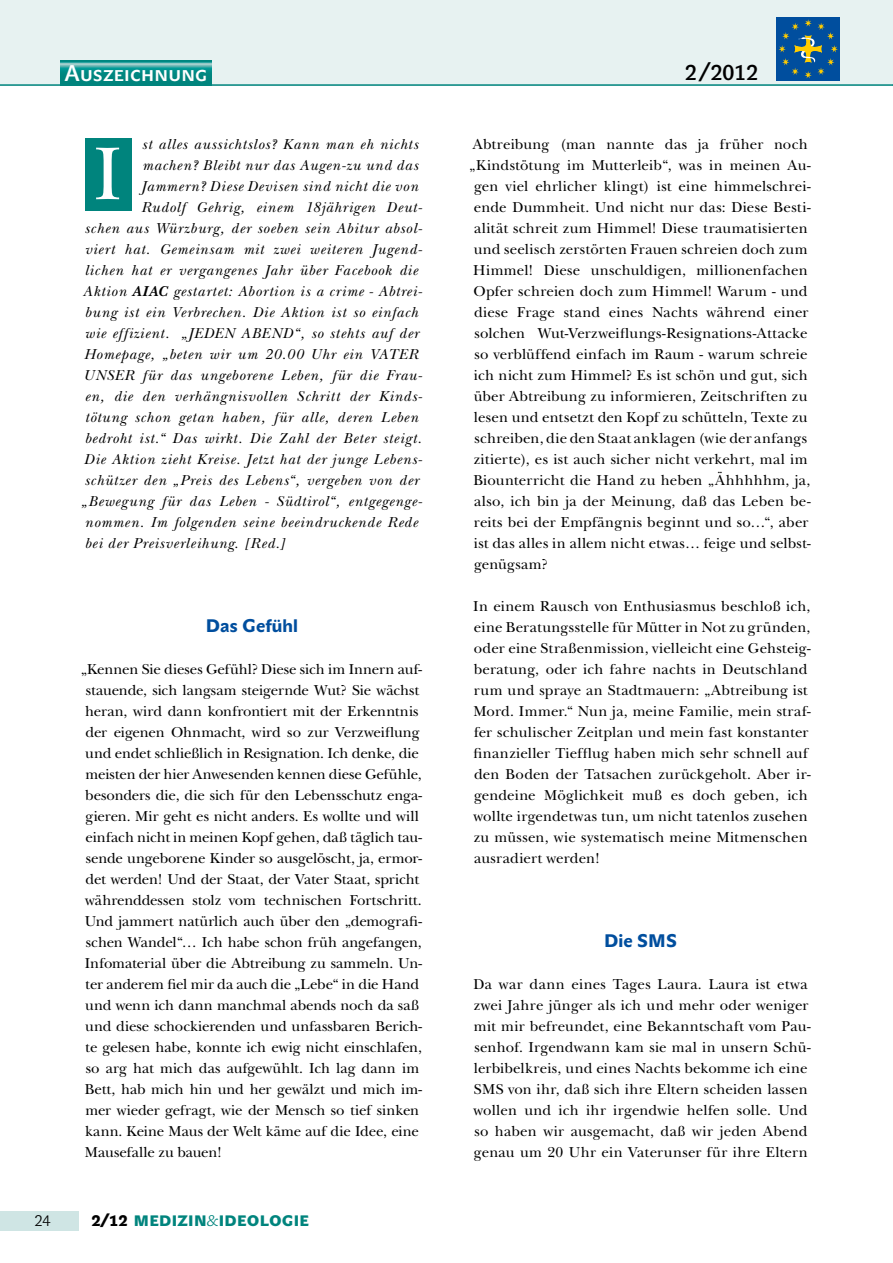
<style>
.page{position:relative;width:893px;height:1263px;background:#fff}
.page>*{position:absolute;margin:0;border:0;box-sizing:border-box;transform-origin:0 0}
.t1{font:78px "New Baskerville Std";color:#fff}
.t2{font:22.5px "John Sans Medium Pro";letter-spacing:.01em;color:#fff}
.t3{font:21px "John Sans Medium Pro";color:#000}
.t4{font:700 18px "John Sans Medium Pro";letter-spacing:.005em;color:#004e9e}
.t5{font:15px/21px "New Baskerville Std";letter-spacing:.005em;color:#000}
.t6{font:italic 15px "New Baskerville Std";letter-spacing:.055em;color:#000}
.t7{font:15px "John Sans Black Pro";letter-spacing:.015em;color:#00847d}
.t8{font:15px "John Sans Lite Pro";color:#000}
.s1{font-weight:700}
.s2{color:#000}
.s3{font-family:"John Sans Lite Pro"}
</style>
<div class="page">
<div style="left:0;top:0;width:893px;height:86px;background:#e7f2f1"></div>
<hr style="left:0;top:84px;width:893px;height:2px;background:#00847d">
<div style="left:0;top:1211px;width:79px;height:19px;background:#cfe5e4"></div>
<div style="left:777px;top:17px;width:63px;height:63px;background:#004e9e"></div>
<svg style="left:779px;top:19px;width:59px;height:59px"></svg>
<svg style="left:61px;top:61px;width:150px;height:23px;background:#1a948f"></svg>
<div style="left:85px;top:138px;width:47px;height:73px;background:#00847d"></div>
<h2 class="t2" style="left:65px;top:60px;width:144px">Auszeichnung</h2>
<h3 class="t3" style="left:685px;top:61px;width:75px">2/2012</h3>
<p class="t6" style="left:142px;top:135px;width:278px">st alles aussichtslos? Kann man eh nichts</p>
<p class="t6" style="left:142px;top:156px;width:277px">machen? Bleibt nur das Augen-zu und das</p>
<p class="t6" style="left:141px;top:177px;width:278px">Jammern? Diese Devisen sind nicht die von</p>
<p class="t6" style="left:141px;top:198px;width:283px">Rudolf Gehrig, einem 18jährigen Deut-</p>
<p class="t6" style="left:85px;top:219px;width:339px">schen aus Würzburg, der soeben sein Abitur absol-</p>
<p class="t6" style="left:85px;top:240px;width:339px">viert hat. Gemeinsam mit zwei weiteren Jugend-</p>
<p class="t6" style="left:85px;top:261px;width:334px">lichen hat er vergangenes Jahr über Facebook die</p>
<p class="t6" style="left:83px;top:282px;width:341px">Aktion <span class="s1">AIAC</span> gestartet: Abortion is a crime - Abtrei-</p>
<p class="t6" style="left:85px;top:303px;width:335px">bung ist ein Verbrechen. Die Aktion ist so einfach</p>
<p class="t6" style="left:85px;top:324px;width:335px">wie effizient. „JEDEN ABEND“, so stehts auf der</p>
<p class="t6" style="left:84px;top:345px;width:336px">Homepage, „beten wir um 20.00 Uhr ein VATER</p>
<p class="t6" style="left:84px;top:366px;width:340px">UNSER für das ungeborene Leben, für die Frau-</p>
<p class="t6" style="left:85px;top:387px;width:339px">en, die den verhängnisvollen Schritt der Kinds-</p>
<p class="t6" style="left:85px;top:408px;width:335px">tötung schon getan haben, für alle, deren Leben</p>
<p class="t6" style="left:85px;top:429px;width:338px">bedroht ist.“ Das wirkt. Die Zahl der Beter steigt.</p>
<p class="t6" style="left:84px;top:450px;width:339px">Die Aktion zieht Kreise. Jetzt hat der junge Lebens-</p>
<p class="t6" style="left:85px;top:471px;width:336px">schützer den „Preis des Lebens“, vergeben von der</p>
<p class="t6" style="left:81px;top:492px;width:343px">„Bewegung für das Leben - Südtirol“, entgegenge-</p>
<p class="t6" style="left:85px;top:513px;width:334px">nommen. Im folgenden seine beeindruckende Rede</p>
<p class="t6" style="left:85px;top:534px;width:202px">bei der Preisverleihung. [Red.]</p>
<h1 class="t1" style="left:94px;top:128px;width:30px">I</h1>
<p class="t4" style="left:206px;top:615px;width:94px">Das Gefühl</p>
<p class="t5" style="left:81px;top:658px;width:343px">„Kennen Sie dieses Gefühl? Diese sich im Innern auf&shy;stauende, sich langsam steigernde Wut? Sie wächst heran, wird dann konfrontiert mit der Erkenntnis der eigenen Ohnmacht, wird so zur Verzweiflung und endet schließlich in Resignation. Ich denke, die meisten der hier Anwesenden kennen diese Gefühle, besonders die, die sich für den Lebensschutz enga&shy;gieren. Mir geht es nicht anders. Es wollte und will einfach nicht in meinen Kopf gehen, daß täglich tau&shy;sende ungeborene Kinder so ausgelöscht, ja, ermor&shy;det werden! Und der Staat, der Vater Staat, spricht währenddessen stolz vom technischen Fortschritt.<br>Und jammert natürlich auch über den „demografi&shy;schen Wandel“… Ich habe schon früh angefangen, Infomaterial über die Abtreibung zu sammeln. Un&shy;ter anderem fiel mir da auch die „Lebe“ in die Hand und wenn ich dann manchmal abends noch da saß und diese schockierenden und unfassbaren Berich&shy;te gelesen habe, konnte ich ewig nicht einschlafen, so arg hat mich das aufgewühlt. Ich lag dann im Bett, hab mich hin und her gewälzt und mich im&shy;mer wieder gefragt, wie der Mensch so tief sinken kann. Keine Maus der Welt käme auf die Idee, eine Mausefalle zu bauen!</p>
<p class="t8" style="left:34px;top:1212px;width:18px">24</p>
<p class="t7" style="left:91px;top:1212px;width:219px"><span class="s2">2/12</span> MEDIZIN<span class="s3">&amp;</span>I DEOLOGIE</p>
<p class="t5" style="left:473px;top:133px;width:336px">Abtreibung (man nannte das ja früher noch</p>
<p class="t5" style="left:469px;top:154px;width:343px">„Kindstötung im Mutterleib“, was in meinen Au-</p>
<p class="t5" style="left:474px;top:175px;width:338px">gen viel ehrlicher klingt) ist eine himmelschrei-</p>
<p class="t5" style="left:474px;top:196px;width:338px">ende Dummheit. Und nicht nur das: Diese Besti-</p>
<p class="t5" style="left:474px;top:217px;width:335px">alität schreit zum Himmel! Diese traumatisierten</p>
<p class="t5" style="left:474px;top:238px;width:335px">und seelisch zerstörten Frauen schreien doch zum</p>
<p class="t5" style="left:473px;top:259px;width:336px">Himmel! Diese unschuldigen, millionenfachen</p>
<p class="t5" style="left:473px;top:280px;width:336px">Opfer schreien doch zum Himmel! Warum - und</p>
<p class="t5" style="left:474px;top:301px;width:336px">diese Frage stand eines Nachts während einer</p>
<p class="t5" style="left:474px;top:322px;width:335px">solchen Wut-Verzweiflungs-Resignations-Attacke</p>
<p class="t5" style="left:474px;top:343px;width:335px">so verblüffend einfach im Raum - warum schreie</p>
<p class="t5" style="left:474px;top:364px;width:335px">ich nicht zum Himmel? Es ist schön und gut, sich</p>
<p class="t5" style="left:474px;top:385px;width:335px">über Abtreibung zu informieren, Zeitschriften zu</p>
<p class="t5" style="left:474px;top:406px;width:335px">lesen und entsetzt den Kopf zu schütteln, Texte zu</p>
<p class="t5" style="left:474px;top:427px;width:334px">schreiben, die den Staat anklagen (wie der anfangs</p>
<p class="t5" style="left:474px;top:448px;width:335px">zitierte), es ist auch sicher nicht verkehrt, mal im</p>
<p class="t5" style="left:473px;top:469px;width:339px">Biounterricht die Hand zu heben „Ähhhhhm, ja,</p>
<p class="t5" style="left:474px;top:490px;width:338px">also, ich bin ja der Meinung, daß das Leben be-</p>
<p class="t5" style="left:474px;top:511px;width:336px">reits bei der Empfängnis beginnt und so…“, aber</p>
<p class="t5" style="left:474px;top:532px;width:338px">ist das alles in allem nicht etwas… feige und selbst-</p>
<p class="t5" style="left:474px;top:553px;width:75px">genügsam?</p>
<p class="t5" style="left:473px;top:595px;width:339px">In einem Rausch von Enthusiasmus beschloß ich, eine Beratungsstelle für Mütter in Not zu gründen, oder eine Straßenmission, vielleicht eine Gehsteig&shy;beratung, oder ich fahre nachts in Deutschland rum und spraye an Stadtmauern: „Abtreibung ist Mord. Immer.“ Nun ja, meine Familie, mein straf&shy;fer schulischer Zeitplan und mein fast konstanter finanzieller Tiefflug haben mich sehr schnell auf den Boden der Tatsachen zurückgeholt. Aber ir&shy;gendeine Möglichkeit muß es doch geben, ich wollte irgendetwas tun, um nicht tatenlos zusehen zu müssen, wie systematisch meine Mitmenschen ausradiert werden!</p>
<p class="t4" style="left:604px;top:930px;width:75px">Die SMS</p>
<p class="t5" style="left:473px;top:973px;width:339px">Da war dann eines Tages Laura. Laura ist etwa zwei Jahre jünger als ich und mehr oder weniger mit mir befreundet, eine Bekanntschaft vom Pau&shy;senhof. Irgendwann kam sie mal in unsern Schü&shy;lerbibelkreis, und eines Nachts bekomme ich eine SMS von ihr, daß sich ihre Eltern scheiden lassen wollen und ich ihr irgendwie helfen solle. Und so haben wir ausgemacht, daß wir jeden Abend genau um 20 Uhr ein Vaterunser für ihre Eltern</p>
</div>
